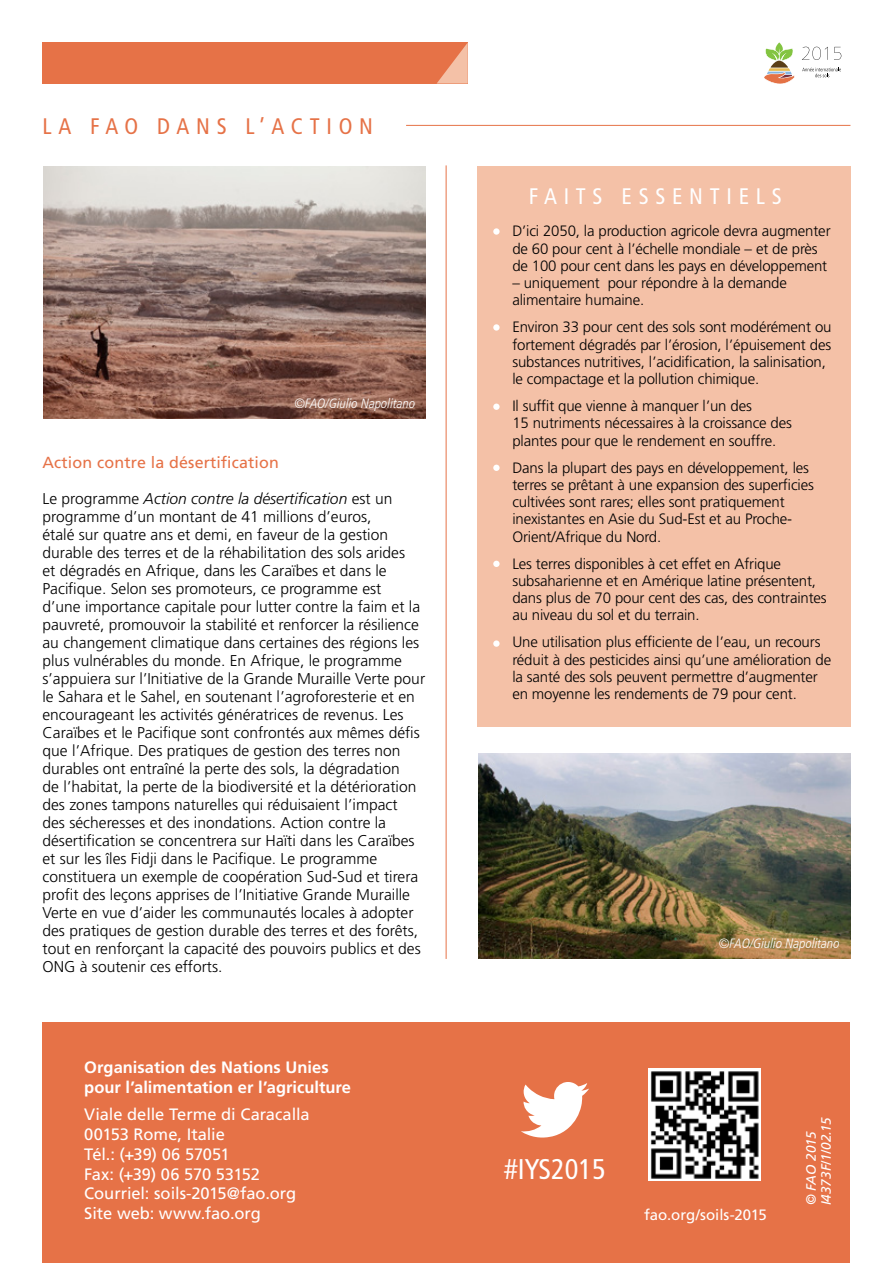
<style>
.page{position:relative;width:893px;height:1263px;background:#fff}
.page>*{position:absolute;margin:0;border:0;box-sizing:border-box;transform-origin:0 0}
.t1{font:condensed 28.5px "Frutiger LT Pro";color:#fff}
.t2{font:condensed 22.5px "Frutiger LT Pro";letter-spacing:.3em;color:#e67247}
.t3{font:condensed 22.5px "Frutiger LT Pro";letter-spacing:.3em;color:#fff}
.t4{font:16.5px/19.8px "Frutiger LT Std";letter-spacing:-.005em;color:#fff}
.t5{font:700 16.5px/19.8px "Frutiger LT Std";color:#fff}
.t6{font:16.05px "Frutiger LT Pro";letter-spacing:.01em;color:#e67247}
.t7{font:300 15.6px/18px "Frutiger LT Pro";color:#000}
.t8{font:300 15px/17.2px "Frutiger LT Pro";letter-spacing:-.01em;color:#000}
.t9{font:15px "Frutiger LT Std";color:#fff}
.t10{font:italic 300 condensed 13.5px "Frutiger LT Pro";color:#fff}
.t11{font:italic 13.5px/15px "Frutiger LT Std";color:#fff}
.s1{font-style:italic}
</style>
<div class="page">
<div style="left:478px;top:166px;width:373px;height:561px;background:#f4c1a7"></div>
<svg style="left:764px;top:43px;width:31px;height:41px"></svg>
<svg style="left:802px;top:47px;width:26px;height:13px"></svg>
<svg style="left:834px;top:47px;width:7px;height:13px"></svg>
<svg style="left:802px;top:67px;width:39px;height:10px"></svg>
<img style="left:43px;top:167px;width:383px;height:252px">
<img style="left:478px;top:753px;width:373px;height:206px">
<div style="left:493px;top:228px;width:7px;height:7px;background:#fff;border-radius:50%"></div>
<div style="left:493px;top:324px;width:7px;height:7px;background:#fff;border-radius:50%"></div>
<div style="left:493px;top:404px;width:7px;height:6px;background:#fff;border-radius:50%"></div>
<div style="left:493px;top:465px;width:7px;height:6px;background:#fff;border-radius:50%"></div>
<div style="left:493px;top:561px;width:7px;height:6px;background:#fff;border-radius:50%"></div>
<div style="left:493px;top:640px;width:7px;height:7px;background:#fff;border-radius:50%"></div>
<div style="left:43px;top:1023px;width:807px;height:240px;background:#e67247"></div>
<img style="left:648px;top:1068px;width:112px;height:112px">
<div style="left:43px;top:43px;width:425px;height:41px;background:#e67247"></div>
<svg style="left:437px;top:43px;width:31px;height:41px"></svg>
<hr style="left:446px;top:165px;width:1px;height:794px;background:#e67247">
<svg style="left:521px;top:1082px;width:68px;height:55px"></svg>
<hr style="left:406px;top:125px;width:444px;height:1px;background:#e67247">
<h2 class="t2" style="left:43px;top:113px;width:332px">LA FAO DANS L’ACTION</h2>
<p class="t10" style="left:294px;top:396px;width:123px">©FAO/Giulio Napolitano</p>
<p class="t6" style="left:43px;top:453px;width:238px">Action contre la désertification</p>
<p class="t7" style="left:43px;top:489px;width:384px">Le programme <span class="s1">Action contre la désertification</span> est un programme d’un montant de 41 millions d’euros,<br>étalé sur quatre ans et demi, en faveur de la gestion durable des terres et de la réhabilitation des sols arides<br>et dégradés en Afrique, dans les Caraïbes et dans le Pacifique. Selon ses promoteurs, ce programme est<br>d’une importance capitale pour lutter contre la faim et la pauvreté, promouvoir la stabilité et renforcer la résilience au changement climatique dans certaines des régions les plus vulnérables du monde. En Afrique, le programme s’appuiera sur l’Initiative de la Grande Muraille Verte pour le Sahara et le Sahel, en soutenant l’agroforesterie et en encourageant les activités génératrices de revenus. Les Caraïbes et le Pacifique sont confrontés aux mêmes défis que l’Afrique. Des pratiques de gestion des terres non durables ont entraîné la perte des sols, la dégradation<br>de l’habitat, la perte de la biodiversité et la détérioration des zones tampons naturelles qui réduisaient l’impact<br>des sécheresses et des inondations. Action contre la désertification se concentrera sur Haïti dans les Caraïbes et sur les îles Fidji dans le Pacifique. Le programme constituera un exemple de coopération Sud-Sud et tirera profit des leçons apprises de l’Initiative Grande Muraille Verte en vue d’aider les communautés locales à adopter des pratiques de gestion durable des terres et des forêts, tout en renforçant la capacité des pouvoirs publics et des ONG à soutenir ces efforts.</p>
<p class="t5" style="left:84px;top:1058px;width:268px">Organisation des Nations Unies pour l’alimentation er l’agriculture</p>
<p class="t4" style="left:84px;top:1104px;width:227px">Viale delle Terme di Caracalla<br>00153 Rome, Italie<br>Tél.: (+39) 06 57051<br>Fax: (+39) 06 570 53152<br>Courriel: soils-2015@fao.org<br>Site web: www.fao.org</p>
<h2 class="t3" style="left:529px;top:183px;width:254px">FAITS ESSENTIELS</h2>
<p class="t8" style="left:512px;top:223px;width:320px">D’ici 2050, la production agricole devra augmenter de 60 pour cent à l’échelle mondiale – et de près de 100 pour cent dans les pays en développement</p>
<p class="t8" style="left:512px;top:274px;width:276px">– uniquement pour répondre à la demande alimentaire humaine.</p>
<p class="t8" style="left:512px;top:319px;width:321px">Environ 33 pour cent des sols sont modérément ou fortement dégradés par l’érosion, l’épuisement des substances nutritives, l’acidification, la salinisation, le compactage et la pollution chimique.</p>
<p class="t8" style="left:512px;top:397px;width:281px">Il suffit que vienne à manquer l’un des<br>15 nutriments nécessaires à la croissance des plantes pour que le rendement en souffre.</p>
<p class="t8" style="left:512px;top:459px;width:303px">Dans la plupart des pays en développement, les terres se prêtant à une expansion des superficies cultivées sont rares; elles sont pratiquement inexistantes en Asie du Sud-Est et au Proche-Orient/Afrique du Nord.</p>
<p class="t8" style="left:512px;top:555px;width:316px">Les terres disponibles à cet effet en Afrique subsaharienne et en Amérique latine présentent, dans plus de 70 pour cent des cas, des contraintes au niveau du sol et du terrain.</p>
<p class="t8" style="left:512px;top:634px;width:320px">Une utilisation plus efficiente de l’eau, un recours réduit à des pesticides ainsi qu’une amélioration de la santé des sols peuvent permettre d’augmenter en moyenne les rendements de 79 pour cent.</p>
<p class="t10" style="left:719px;top:935px;width:123px">©FAO/Giulio Napolitano</p>
<h1 class="t1" style="left:504px;top:1152px;width:103px">#IYS2015</h1>
<p class="t9" style="left:644px;top:1206px;width:124px">fao.org/soils-2015</p>
<p class="t11" style="left:804px;top:1205px;width:90px;rotate:-90deg">© FAO 2015<br>I4373F/1/02.15</p>
</div>
